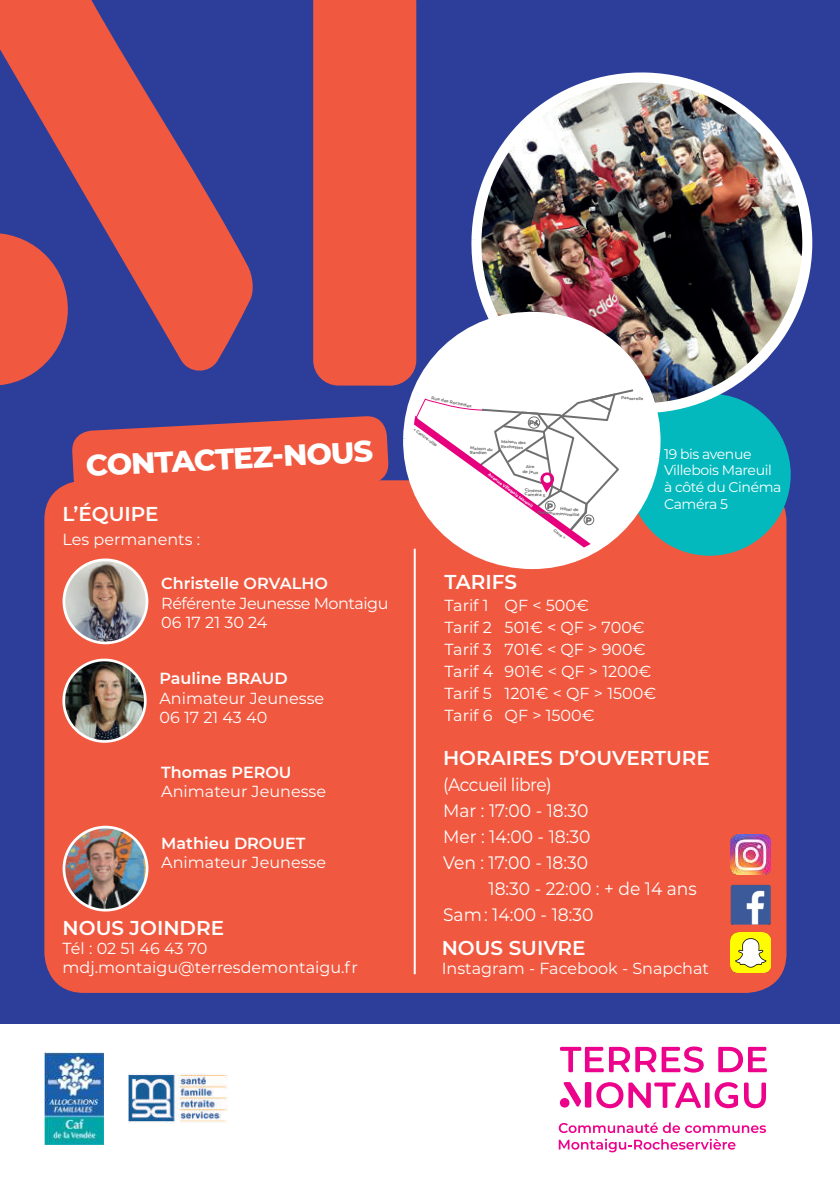
<style>
.page{position:relative;width:840px;height:1191px;background:#fff}
.page>*{position:absolute;margin:0;border:0;box-sizing:border-box;transform-origin:0 0}
.t1{font:800 30px "Montserrat";color:#fff}
.t2{font:600 20px "Montserrat";color:#fff}
.t3{font:18px "Montserrat";color:#fff;scale:.95 1}
.t4{font:18px "Montserrat";letter-spacing:-.03em;color:#fff;scale:.95 1}
.t5{font:16px/22px "Montserrat";color:#fff}
.t6{font:600 16px "Montserrat";color:#fff}
.t7{font:16px/19.2px "Montserrat";letter-spacing:-.03em;color:#fff}
.t8{font:14px/16.8px "Montserrat";letter-spacing:-.03em;color:#fff}
.t9{font:700 4.2px/5px "Montserrat";color:#706f6f}
.t10{font:700 4.2px "Montserrat";color:#fff}
.s1{font-weight:900;font-size:8.4px}
</style>
<div class="page">
<svg style="left:558px;top:1122px;width:207px;height:30px"></svg>
<div style="left:584px;top:1082px;width:7px;height:25px;background:#ed028c;border-radius:2px"></div>
<svg style="left:563px;top:1082px;width:18px;height:24px"></svg>
<div style="left:559px;top:1098px;width:10px;height:9px;background:#ed028c;border-radius:50%"></div>
<svg style="left:560px;top:1046px;width:69px;height:26px"></svg>
<svg style="left:635px;top:1046px;width:68px;height:26px"></svg>
<svg style="left:718px;top:1046px;width:48px;height:26px"></svg>
<svg style="left:596px;top:1082px;width:104px;height:26px"></svg>
<div style="left:704px;top:1082px;width:5px;height:25px;background:#ed028c"></div>
<svg style="left:714px;top:1082px;width:23px;height:26px"></svg>
<svg style="left:744px;top:1082px;width:21px;height:26px"></svg>
<div style="left:0;top:0;width:839px;height:1023px;background:#2c3e99"></div>
<img style="left:44px;top:1052px;width:59px;height:92px">
<img style="left:128px;top:1073px;width:99px;height:50px">
<div style="left:44px;top:480px;width:742px;height:513px;background:#f05940;border-radius:40px"></div>
<img style="left:64px;top:560px;width:83px;height:83px;border-radius:42px">
<div style="left:62px;top:558px;width:86px;height:86px;border:3px solid #fff;border-radius:50%"></div>
<img style="left:64px;top:827px;width:83px;height:83px;border-radius:42px">
<div style="left:63px;top:825px;width:85px;height:86px;border:3px solid #fff;border-radius:50%"></div>
<img style="left:64px;top:660px;width:81px;height:81px;border-radius:41px">
<div style="left:62px;top:658px;width:84px;height:85px;border:3px solid #fff;border-radius:50%"></div>
<img style="left:730px;top:835px;width:40px;height:39px">
<img style="left:730px;top:932px;width:40px;height:40px">
<img style="left:730px;top:884px;width:40px;height:40px">
<div style="left:628px;top:394px;width:162px;height:162px;background:#03b9bd;border-radius:50%"></div>
<hr style="left:413px;top:549px;width:2px;height:425px;background:#fff">
<img style="left:635px;top:72px;width:178px;height:345px">
<img style="left:413px;top:310px;width:252px;height:263px">
<svg style="left:0;top:0;width:635px;height:560px"></svg>
<h1 class="t1" style="left:85px;top:444px;width:289px;rotate:-3deg">CONTACTEZ-NOUS</h1>
<p class="t2" style="left:62px;top:499px;width:97px">L’ÉQUIPE</p>
<p class="t5" style="left:62px;top:527px;width:139px">Les permanents :</p>
<p class="t6" style="left:161px;top:572px;width:168px">Christelle ORVALHO</p>
<p class="t7" style="left:161px;top:593px;width:229px">Référente Jeunesse Montaigu<br>06 17 21 30 24</p>
<p class="t6" style="left:159px;top:667px;width:130px">Pauline BRAUD</p>
<p class="t5" style="left:159px;top:687px;width:166px;line-height:19.2px">Animateur Jeunesse<br>06 17 21 43 40</p>
<p class="t6" style="left:161px;top:761px;width:132px">Thomas PEROU</p>
<p class="t5" style="left:161px;top:780px;width:166px">Animateur Jeunesse</p>
<p class="t6" style="left:161px;top:832px;width:145px">Mathieu DROUET</p>
<p class="t5" style="left:161px;top:851px;width:166px">Animateur Jeunesse</p>
<p class="t2" style="left:63px;top:913px;width:163px">NOUS JOINDRE</p>
<p class="t5" style="left:63px;top:938px;width:296px;line-height:19.2px">Tél : 02 51 46 43 70 mdj.montaigu@terresdemontaigu.fr</p>
<p class="t9" style="left:432px;top:395px;width:43px;rotate:12deg">Rue des Rochettes</p>
<p class="t9" style="left:415px;top:426px;width:31px;rotate:36deg">&lt; Centre-ville</p>
<p class="t9" style="left:501px;top:438px;width:26px;rotate:4deg">Maison des<br>Rochettes</p>
<p class="t9" style="left:470px;top:446px;width:24px;line-height:4px;rotate:4deg">Maison du gardien</p>
<p class="t10" style="left:490px;top:472px;width:56px;rotate:36deg">Avenue Villebois Mareuil</p>
<p class="t9" style="left:522px;top:463px;width:18px;text-align:center;rotate:4deg">Aire<br>de jeux</p>
<p class="t9" style="left:525px;top:488px;width:22px;line-height:4px;rotate:4deg">Cinéma<br>Caméra 5</p>
<p class="t9" style="left:537px;top:504px;width:44px;text-align:right;rotate:4deg"><span class="s1">P</span> Hôtel de l’Intercommunalité</p>
<p class="t9" style="left:555px;top:527px;width:15px;rotate:36deg">Gare &gt;</p>
<p class="t9" style="left:621px;top:395px;width:24px;rotate:4deg">Passerelle</p>
<p class="t8" style="left:663px;top:444px;width:119px">19 bis avenue<br>Villebois Mareuil à côté du Cinéma<br>Caméra 5</p>
<p class="t2" style="left:444px;top:568px;width:74px">TARIFS</p>
<p class="t5" style="left:444px;top:594px;width:213px">Tarif 1 QF &lt; 500€<br>Tarif 2 501€ &lt; QF &gt; 700€<br>Tarif 3 701€ &lt; QF &gt; 900€<br>Tarif 4 901€ &lt; QF &gt; 1200€<br>Tarif 5 1201€ &lt; QF &gt; 1500€<br>Tarif 6 QF &gt; 1500€</p>
<p class="t2" style="left:443px;top:744px;width:268px">HORAIRES D’OUVERTURE</p>
<p class="t4" style="left:443px;top:772px;width:116px">(Accueil libre)</p>
<p class="t3" style="left:443px;top:798px;width:154px">Mar : 17:00 - 18:30</p>
<p class="t3" style="left:443px;top:824px;width:156px">Mer : 14:00 - 18:30</p>
<p class="t3" style="left:443px;top:850px;width:154px">Ven : 17:00 - 18:30</p>
<p class="t3" style="left:488px;top:876px;width:221px">18:30 - 22:00 : + de 14 ans</p>
<p class="t3" style="left:443px;top:902px;width:160px">Sam : 14:00 - 18:30</p>
<p class="t2" style="left:441px;top:933px;width:145px">NOUS SUIVRE</p>
<p class="t5" style="left:441px;top:956px;width:269px">Instagram - Facebook - Snapchat</p>
</div>
